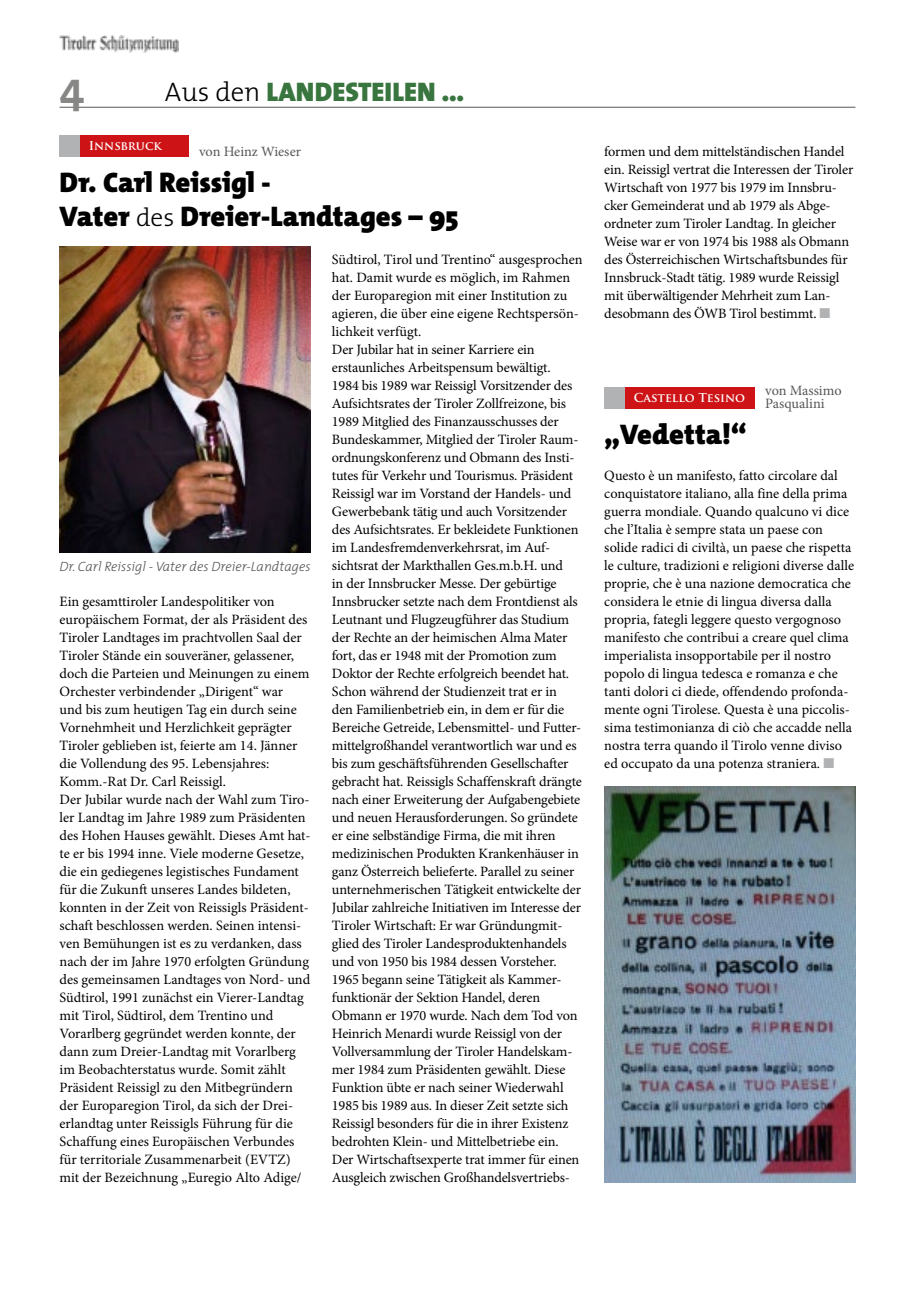
<style>
.page{position:relative;width:915px;height:1310px;background:#fff}
.page>*{position:absolute;margin:0;border:0;box-sizing:border-box;transform-origin:0 0}
.t1{font:700 45px "The Mix";color:#878786}
.t2{font:900 28.5px/34.2px "The Mix";color:#000}
.t3{font:900 27px "The Mix";color:#39753e}
.t4{font:14.25px/18px "Minion Pro";letter-spacing:-.01em;color:#000}
.t5{font:14.25px/13.5px "Minion Pro";color:#565656}
.t6{font:italic 300 13.5px "The Mix";color:#565656}
.t7{font:700 12px "Trajan Pro";color:#fff}
.s1{font-weight:300;color:#000}
.s2{font-weight:300;font-size:25.5px}
.s3{color:#b1b2b3}
</style>
<div class="page">
<hr style="left:60px;top:107px;width:795px;height:1px;background:#565656">
<img style="left:60px;top:36px;width:119px;height:16px">
<div style="left:60px;top:135px;width:21px;height:21px;background:#b1b2b3"></div>
<div style="left:80px;top:135px;width:108px;height:21px;background:#cd1316"></div>
<img style="left:60px;top:246px;width:250px;height:306px">
<div style="left:604px;top:387px;width:21px;height:21px;background:#b1b2b3"></div>
<div style="left:625px;top:387px;width:129px;height:21px;background:#cd1316"></div>
<img style="left:604px;top:786px;width:251px;height:396px">
<h1 class="t1" style="left:60px;top:50px;width:26px">4</h1>
<h3 class="t3" style="left:165px;top:69px;width:301px"><span class="s1">Aus den</span> LANDESTEILEN …</h3>
<p class="t7" style="left:89px;top:138px;width:74px">Innsbruck</p>
<p class="t5" style="left:199px;top:145px;width:103px">von Heinz Wieser</p>
<h2 class="t2" style="left:60px;top:165px;width:400px">Dr. Carl Reissigl -<br>Vater <span class="s2">des</span> Dreier-Landtages – 95</h2>
<p class="t6" style="left:60px;top:555px;width:252px">Dr. Carl Reissigl - Vater des Dreier-Landtages</p>
<p class="t4" style="left:60px;top:593px;width:252px">Ein gesamttiroler Landespolitiker von europäischem Format, der als Präsident des Tiroler Landtages im prachtvollen Saal der Tiroler Stände ein souveräner, gelassener, doch die Parteien und Meinungen zu einem Orchester verbindender „Dirigent“ war<br>und bis zum heutigen Tag ein durch seine Vornehmheit und Herzlichkeit geprägter Tiroler geblieben ist, feierte am 14. Jänner die Vollendung des 95. Lebensjahres:<br>Komm.-Rat Dr. Carl Reissigl.<br>Der Jubilar wurde nach der Wahl zum Tiro&shy;ler Landtag im Jahre 1989 zum Präsidenten des Hohen Hauses gewählt. Dieses Amt hat&shy;te er bis 1994 inne. Viele moderne Gesetze, die ein gediegenes legistisches Fundament für die Zukunft unseres Landes bildeten, konnten in der Zeit von Reissigls Präsident&shy;schaft beschlossen werden. Seinen intensi&shy;ven Bemühungen ist es zu verdanken, dass nach der im Jahre 1970 erfolgten Gründung des gemeinsamen Landtages von Nord- und Südtirol, 1991 zunächst ein Vierer-Landtag mit Tirol, Südtirol, dem Trentino und Vorarlberg gegründet werden konnte, der dann zum Dreier-Landtag mit Vorarlberg im Beobachterstatus wurde. Somit zählt Präsident Reissigl zu den Mitbegründern der Europaregion Tirol, da sich der Drei&shy;erlandtag unter Reissigls Führung für die Schaffung eines Europäischen Verbundes für territoriale Zusammenarbeit (EVTZ) mit der Bezeichnung „Euregio Alto Adige/</p>
<p class="t4" style="left:332px;top:251px;width:252px">Südtirol, Tirol und Trentino“ ausgesprochen hat. Damit wurde es möglich, im Rahmen der Europaregion mit einer Institution zu agieren, die über eine eigene Rechtspersön&shy;lichkeit verfügt.<br>Der Jubilar hat in seiner Karriere ein erstaunliches Arbeitspensum bewältigt.<br>1984 bis 1989 war Reissigl Vorsitzender des Aufsichtsrates der Tiroler Zollfreizone, bis 1989 Mitglied des Finanzausschusses der Bundeskammer, Mitglied der Tiroler Raum&shy;ordnungskonferenz und Obmann des Insti&shy;tutes für Verkehr und Tourismus. Präsident Reissigl war im Vorstand der Handels- und Gewerbebank tätig und auch Vorsitzender des Aufsichtsrates. Er bekleidete Funktionen im Landesfremdenverkehrsrat, im Auf&shy;sichtsrat der Markthallen Ges.m.b.H. und<br>in der Innsbrucker Messe. Der gebürtige Innsbrucker setzte nach dem Frontdienst als Leutnant und Flugzeugführer das Studium der Rechte an der heimischen Alma Mater fort, das er 1948 mit der Promotion zum Doktor der Rechte erfolgreich beendet hat.<br>Schon während der Studienzeit trat er in<br>den Familienbetrieb ein, in dem er für die Bereiche Getreide, Lebensmittel- und Futter&shy;mittelgroßhandel verantwortlich war und es bis zum geschäftsführenden Gesellschafter gebracht hat. Reissigls Schaffenskraft drängte nach einer Erweiterung der Aufgabengebiete und neuen Herausforderungen. So gründete er eine selbständige Firma, die mit ihren medizinischen Produkten Krankenhäuser in ganz Österreich belieferte. Parallel zu seiner unternehmerischen Tätigkeit entwickelte der Jubilar zahlreiche Initiativen im Interesse der Tiroler Wirtschaft: Er war Gründungmit&shy;glied des Tiroler Landesproduktenhandels und von 1950 bis 1984 dessen Vorsteher.<br>1965 begann seine Tätigkeit als Kammer&shy;funktionär der Sektion Handel, deren Obmann er 1970 wurde. Nach dem Tod von Heinrich Menardi wurde Reissigl von der Vollversammlung der Tiroler Handelskam&shy;mer 1984 zum Präsidenten gewählt. Diese Funktion übte er nach seiner Wiederwahl 1985 bis 1989 aus. In dieser Zeit setzte sich Reissigl besonders für die in ihrer Existenz bedrohten Klein- und Mittelbetriebe ein.<br>Der Wirtschaftsexperte trat immer für einen Ausgleich zwischen Großhandelsvertriebs-</p>
<p class="t4" style="left:604px;top:143px;width:250px">formen und dem mittelständischen Handel ein. Reissigl vertrat die Interessen der Tiroler Wirtschaft von 1977 bis 1979 im Innsbru&shy;cker Gemeinderat und ab 1979 als Abge&shy;ordneter zum Tiroler Landtag. In gleicher Weise war er von 1974 bis 1988 als Obmann des Österreichischen Wirtschaftsbundes für Innsbruck-Stadt tätig. 1989 wurde Reissigl mit überwältigender Mehrheit zum Lan&shy;desobmann des ÖWB Tirol bestimmt. <span class="s3">■</span></p>
<p class="t7" style="left:633px;top:390px;width:113px">Castello Tesino</p>
<p class="t5" style="left:765px;top:383px;width:78px">von Massimo<br>Pasqualini</p>
<h2 class="t2" style="left:604px;top:417px;width:144px">„Vedetta!“</h2>
<p class="t4" style="left:604px;top:467px;width:251px">Questo è un manifesto, fatto circolare dal conquistatore italiano, alla fine della prima guerra mondiale. Quando qualcuno vi dice che l’Italia è sempre stata un paese con solide radici di civiltà, un paese che rispetta le culture, tradizioni e religioni diverse dalle proprie, che è una nazione democratica che considera le etnie di lingua diversa dalla propria, fategli leggere questo vergognoso manifesto che contribui a creare quel clima imperialista insopportabile per il nostro popolo di lingua tedesca e romanza e che tanti dolori ci diede, offendendo profonda&shy;mente ogni Tirolese. Questa è una piccolis&shy;sima testimonianza di ciò che accadde nella nostra terra quando il Tirolo venne diviso ed occupato da una potenza straniera. <span class="s3">■</span></p>
</div>
